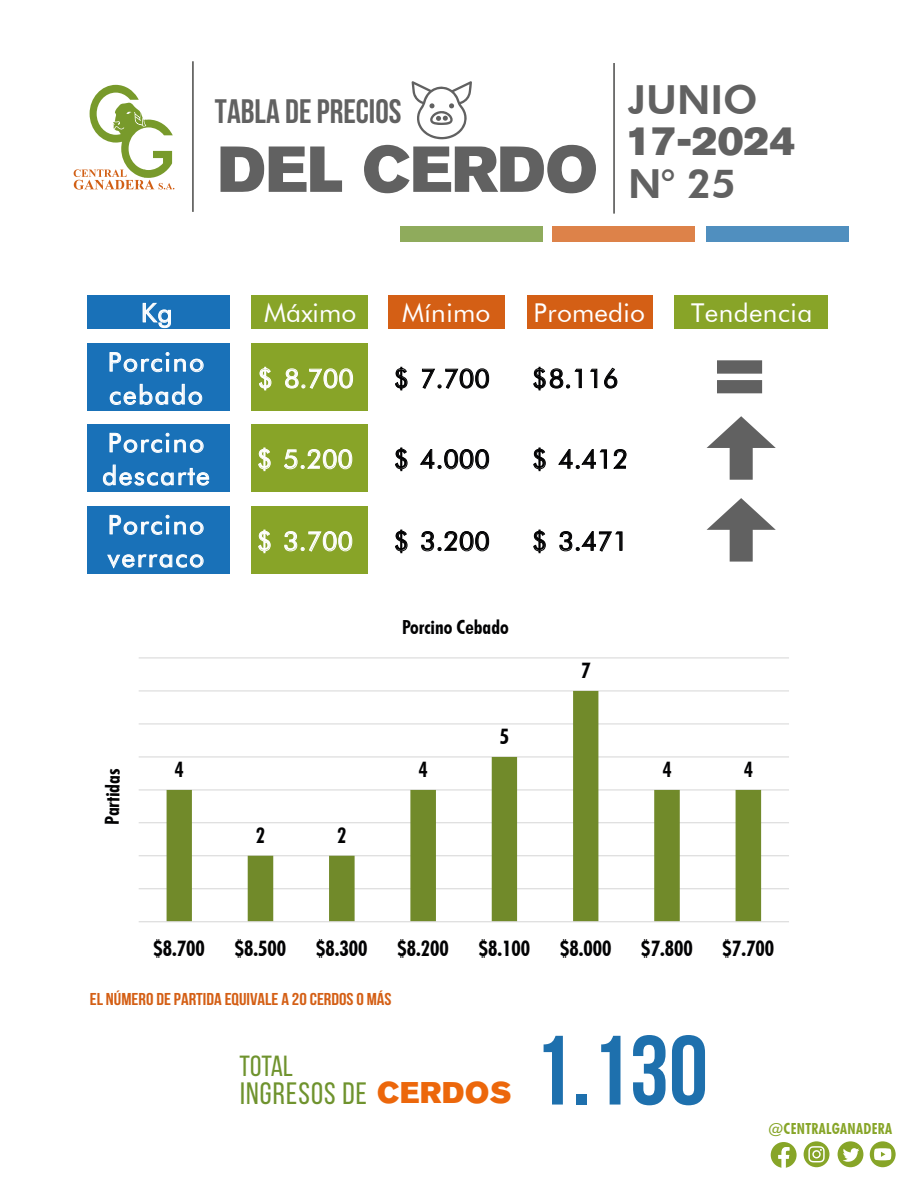
<style>
.page{position:relative;width:918px;height:1188px;background:#fff}
.page>*{position:absolute;margin:0;border:0;box-sizing:border-box;transform-origin:0 0}
.t1{font:700 98.25px "Bebas Neue";color:#1e70ad}
.t2{font:85.95px "Akzidenz Grotesk BQ Super";color:#616161}
.t3{font:64.2px "Akzidenz Grotesk BQ Super";color:#616161}
.t4{font:800 40.05px/84.8px "Futura BT";color:#616161}
.t5{font:40.05px "Akzidenz Grotesk BQ Super";color:#616161}
.t6{font:700 33.9px "Bebas Neue";color:#616161}
.t7{font:30.9px "Bebas Neue";letter-spacing:.035em;color:#6f932e}
.t8{font:29.1px "Bebas Neue";color:#6f932e}
.t9{font:25.95px/32.8px "Futura BT";letter-spacing:.06em;color:#fff}
.t10{font:25.95px "Futura BT";color:#020203}
.t11{font:25.95px "Futura BT";letter-spacing:.02em;color:#fff}
.t12{font:25.95px "Futura BT";letter-spacing:.01em;color:#fff}
.t13{font:700 condensed 21.3px "Futura BT";color:#020203}
.t14{font:700 condensed 19.35px "Futura BT";color:#020203}
.t15{font:700 17.25px "Bebas Neue";color:#d45f15;scale:1.09 1}
.t16{font:700 condensed 15.3px "Futura BT";letter-spacing:.025em;color:#87a528}
.s1{font-family:"Akzidenz Grotesk BQ Super";font-size:29.7px;color:#ec670b}
</style>
<div class="page">
<svg style="left:771px;top:1142px;width:26px;height:26px"></svg>
<div style="left:804px;top:1141px;width:25px;height:26px;background:#87a528;border-radius:50%"></div>
<svg style="left:808px;top:1146px;width:17px;height:16px"></svg>
<svg style="left:870px;top:1141px;width:26px;height:26px"></svg>
<svg style="left:874px;top:1148px;width:17px;height:12px"></svg>
<div style="left:838px;top:1141px;width:25px;height:26px;background:#87a528;border-radius:50%"></div>
<svg style="left:843px;top:1148px;width:16px;height:14px"></svg>
<div style="left:87px;top:296px;width:142px;height:33px;background:#1971b8"></div>
<div style="left:252px;top:296px;width:116px;height:33px;background:#88a428"></div>
<div style="left:388px;top:296px;width:117px;height:33px;background:#d45f15"></div>
<div style="left:527px;top:296px;width:125px;height:33px;background:#d45f15"></div>
<div style="left:675px;top:296px;width:153px;height:33px;background:#88a428"></div>
<div style="left:87px;top:344px;width:142px;height:67px;background:#1971b8"></div>
<div style="left:252px;top:344px;width:116px;height:67px;background:#88a428"></div>
<div style="left:87px;top:425px;width:142px;height:67px;background:#1971b8"></div>
<div style="left:252px;top:425px;width:116px;height:67px;background:#88a428"></div>
<div style="left:87px;top:507px;width:142px;height:67px;background:#1971b8"></div>
<div style="left:252px;top:507px;width:116px;height:67px;background:#88a428"></div>
<svg style="left:143px;top:303px;width:28px;height:25px"></svg>
<svg style="left:109px;top:352px;width:95px;height:20px"></svg>
<svg style="left:110px;top:384px;width:92px;height:21px"></svg>
<svg style="left:259px;top:367px;width:13px;height:24px"></svg>
<svg style="left:285px;top:368px;width:68px;height:21px"></svg>
<svg style="left:395px;top:367px;width:13px;height:24px"></svg>
<svg style="left:422px;top:368px;width:67px;height:21px"></svg>
<svg style="left:533px;top:367px;width:49px;height:24px"></svg>
<svg style="left:590px;top:369px;width:7px;height:19px"></svg>
<svg style="left:604px;top:368px;width:13px;height:21px"></svg>
<svg style="left:109px;top:433px;width:95px;height:20px"></svg>
<svg style="left:103px;top:464px;width:106px;height:22px"></svg>
<svg style="left:258px;top:447px;width:13px;height:24px"></svg>
<svg style="left:284px;top:449px;width:68px;height:20px"></svg>
<svg style="left:395px;top:447px;width:13px;height:24px"></svg>
<svg style="left:420px;top:449px;width:69px;height:20px"></svg>
<svg style="left:533px;top:447px;width:13px;height:24px"></svg>
<svg style="left:558px;top:449px;width:49px;height:20px"></svg>
<svg style="left:613px;top:449px;width:14px;height:20px"></svg>
<svg style="left:109px;top:515px;width:95px;height:20px"></svg>
<svg style="left:107px;top:554px;width:97px;height:15px"></svg>
<svg style="left:258px;top:529px;width:13px;height:24px"></svg>
<svg style="left:284px;top:531px;width:68px;height:21px"></svg>
<svg style="left:395px;top:529px;width:13px;height:24px"></svg>
<svg style="left:421px;top:531px;width:68px;height:20px"></svg>
<svg style="left:533px;top:529px;width:13px;height:24px"></svg>
<svg style="left:559px;top:531px;width:64px;height:21px"></svg>
<svg style="left:707px;top:416px;width:69px;height:64px"></svg>
<svg style="left:707px;top:498px;width:69px;height:64px"></svg>
<svg style="left:74px;top:85px;width:100px;height:105px"></svg>
<svg style="left:412px;top:81px;width:60px;height:58px"></svg>
<hr style="left:192px;top:61px;width:2px;height:151px;background:#4a4a48">
<hr style="left:613px;top:63px;width:2px;height:151px;background:#4a4a48">
<div style="left:400px;top:226px;width:143px;height:16px;background:#8fab5c"></div>
<div style="left:552px;top:226px;width:143px;height:16px;background:#dd8249"></div>
<div style="left:707px;top:226px;width:142px;height:16px;background:#508fbf"></div>
<hr style="left:139px;top:657px;width:650px;height:1px;background:#dadada">
<hr style="left:139px;top:690px;width:650px;height:1px;background:#dadada">
<hr style="left:139px;top:723px;width:650px;height:1px;background:#dadada">
<hr style="left:139px;top:756px;width:650px;height:1px;background:#dadada">
<hr style="left:139px;top:789px;width:650px;height:2px;background:#dadada">
<hr style="left:139px;top:822px;width:650px;height:1px;background:#dadada">
<hr style="left:139px;top:855px;width:650px;height:1px;background:#dadada">
<hr style="left:139px;top:888px;width:650px;height:1px;background:#dadada">
<svg style="left:167px;top:691px;width:594px;height:230px"></svg>
<hr style="left:139px;top:921px;width:650px;height:1px;background:#dadada">
<h3 class="t6" style="left:215px;top:93px;width:188px">TABLA DE PRECIOS</h3>
<h3 class="t3" style="left:218px;top:132px;width:382px">DEL CERDO</h3>
<h3 class="t4" style="left:628px;top:57px;width:131px">JUNIO<br>N° 25</h3>
<h3 class="t5" style="left:625px;top:118px;width:172px">17-2024</h3>
<p class="t9" style="left:141px;top:296px;width:33px">Kg</p>
<p class="t9" style="left:264px;top:296px;width:94px">Máximo</p>
<p class="t9" style="left:402px;top:296px;width:90px">Mínimo</p>
<p class="t12" style="left:534px;top:297px;width:113px">Promedio</p>
<p class="t11" style="left:691px;top:297px;width:123px">Tendencia</p>
<p class="t9" style="left:108px;top:345px;width:98px">Porcino cebado</p>
<h2 class="t2" style="left:708px;top:324px;width:64px">=</h2>
<p class="t9" style="left:258px;top:362px;width:97px">$ 8.700</p>
<p class="t10" style="left:394px;top:363px;width:97px">$ 7.700</p>
<p class="t10" style="left:532px;top:363px;width:88px">$8.116</p>
<p class="t9" style="left:102px;top:426px;width:109px">Porcino descarte</p>
<p class="t9" style="left:108px;top:508px;width:98px">Porcino verraco</p>
<p class="t14" style="left:100px;top:824px;width:58px;rotate:-89deg">Partidas</p>
<p class="t13" style="left:175px;top:756px;width:11px">4</p>
<p class="t9" style="left:257px;top:442px;width:97px">$ 5.200</p>
<p class="t10" style="left:394px;top:443px;width:97px">$ 4.000</p>
<p class="t10" style="left:532px;top:443px;width:97px">$ 4.412</p>
<p class="t9" style="left:257px;top:525px;width:97px">$ 3.700</p>
<p class="t10" style="left:394px;top:525px;width:97px">$ 3.200</p>
<p class="t10" style="left:532px;top:525px;width:97px">$ 3.471</p>
<p class="t13" style="left:256px;top:822px;width:11px">2</p>
<p class="t13" style="left:337px;top:822px;width:11px">2</p>
<p class="t14" style="left:402px;top:615px;width:108px">Porcino Cebado</p>
<p class="t13" style="left:419px;top:756px;width:11px">4</p>
<p class="t13" style="left:500px;top:723px;width:11px">5</p>
<p class="t13" style="left:581px;top:657px;width:11px">7</p>
<p class="t13" style="left:662px;top:756px;width:11px">4</p>
<p class="t13" style="left:744px;top:756px;width:11px">4</p>
<p class="t13" style="left:153px;top:935px;width:53px">$8.700</p>
<p class="t13" style="left:235px;top:935px;width:53px">$8.500</p>
<p class="t13" style="left:316px;top:935px;width:53px">$8.300</p>
<p class="t13" style="left:397px;top:935px;width:53px">$8.200</p>
<p class="t13" style="left:479px;top:935px;width:53px">$8.100</p>
<p class="t13" style="left:560px;top:935px;width:53px">$8.000</p>
<p class="t13" style="left:641px;top:935px;width:53px">$7.800</p>
<p class="t13" style="left:723px;top:935px;width:53px">$7.700</p>
<p class="t15" style="left:90px;top:989px;width:278px">EL NÚMERO DE PARTIDA EQUIVALE A 20 CERDOS O MÁS</p>
<p class="t8" style="left:240px;top:1050px;width:55px">TOTAL</p>
<p class="t7" style="left:240px;top:1076px;width:273px">INGRESOS DE <span class="s1">CERDOS</span></p>
<h1 class="t1" style="left:533px;top:1017px;width:177px">1.130</h1>
<p class="t16" style="left:768px;top:1119px;width:125px">@CENTRALGANADERA</p>
</div>
